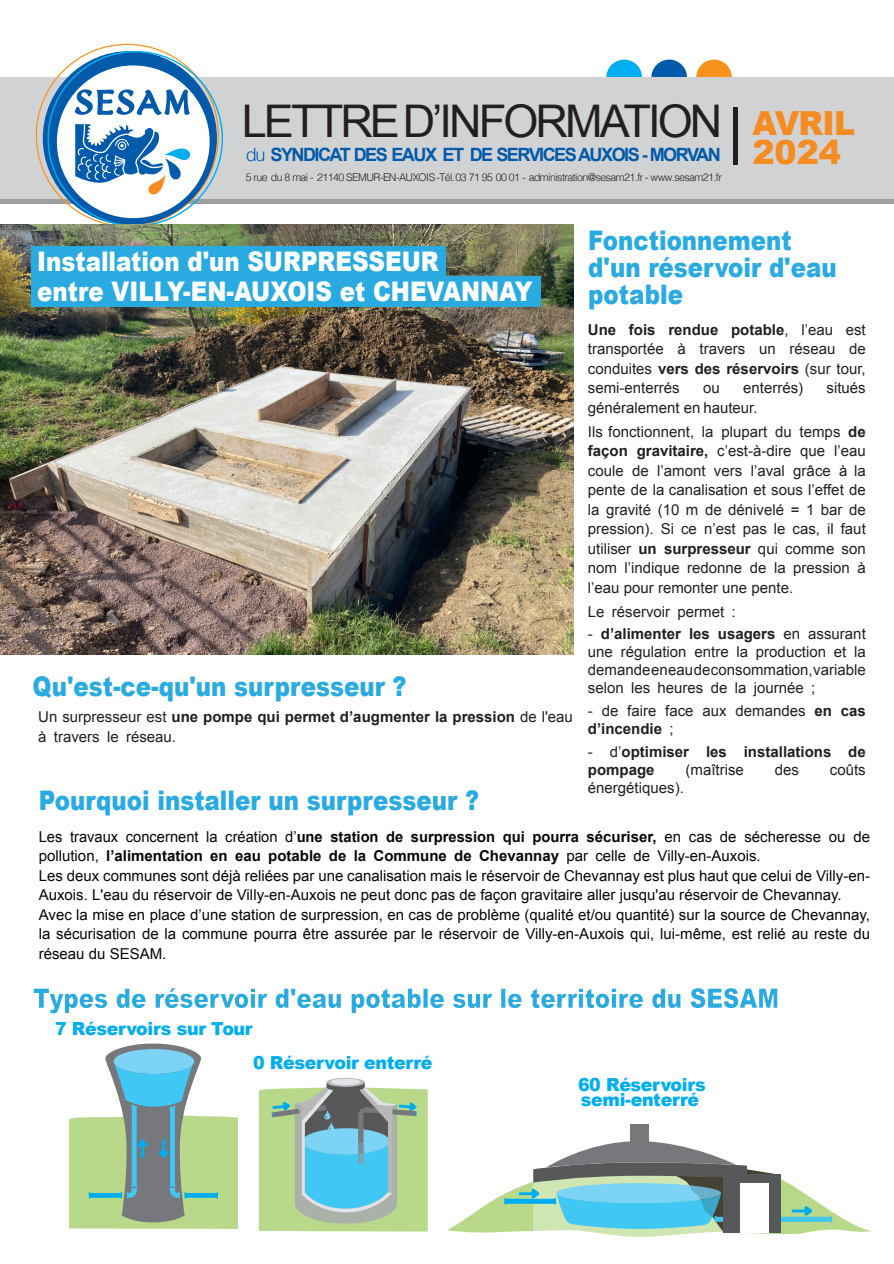
<style>
.page{position:relative;width:894px;height:1264px;background:#fff}
.page>*{position:absolute;margin:0;border:0;box-sizing:border-box;transform-origin:0 0}
.t1{font:45px "Arial";letter-spacing:-.065em;color:#231f20}
.t2{font:900 33.15px/29.8px "Arial";letter-spacing:-.02em;color:#f68b1f;scale:.95 1}
.t3{font:900 27px/27px "Arial";color:#29abe2;scale:.85 1}
.t4{font:900 27px/30px "Arial";color:#fff;scale:.85 1}
.t5{font:700 18.3px "Arial";letter-spacing:-.085em;color:#015aaa}
.t6{font:900 18px/15px "Arial";letter-spacing:-.02em;color:#00aeef}
.t7{font:15px/19.5px "Arial";color:#231f20}
.t8{font:15px/19.5px "Arial";color:#080704}
.t9{font:700 15px/18px "Arial";color:#231f20}
.t10{font:300 10.65px "Helvetica";letter-spacing:-.05em;color:#231f20}
.s1{font-family:"Helvetica";font-weight:300}
.s2{font-weight:700}
.s3{font-weight:400}
</style>
<div class="page">
<div style="left:651px;top:60px;width:35px;height:35px;background:#015aaa;border-radius:50%"></div>
<div style="left:606px;top:60px;width:35px;height:35px;background:#00aeef;border-radius:50%"></div>
<div style="left:696px;top:60px;width:35px;height:35px;background:#f7931d;border-radius:50%"></div>
<div style="left:1px;top:77px;width:892px;height:122px;background:#d1d2d4"></div>
<hr style="left:1px;top:199px;width:892px;height:4px;background:#9d9fa2">
<svg style="left:43px;top:51px;width:174px;height:174px;background:#0864b0"></svg>
<div style="left:57px;top:65px;width:152px;height:153px;background:#fff;border-radius:50%"></div>
<svg style="left:74px;top:88px;width:119px;height:109px"></svg>
<div style="left:733px;top:107px;width:5px;height:57px;background:#231f20"></div>
<img style="left:0;top:225px;width:573px;height:429px">
<div style="left:31px;top:247px;width:414px;height:30px;background:#29abe2"></div>
<div style="left:31px;top:277px;width:509px;height:30px;background:#29abe2"></div>
<svg style="left:69px;top:1043px;width:169px;height:185px"></svg>
<svg style="left:326px;top:1077px;width:38px;height:9px"></svg>
<div style="left:330px;top:1078px;width:30px;height:7px;background:#e2e2e9;border-radius:50%"></div>
<svg style="left:259px;top:1082px;width:168px;height:149px;background:#95c3aa"></svg>
<div style="left:630px;top:1124px;width:18px;height:19px;background:#76787b"></div>
<svg style="left:448px;top:1141px;width:423px;height:96px"></svg>
<h1 class="t1" style="left:242px;top:104px;width:482px">LETTRE D’INFORMATION</h1>
<p class="t5" style="left:246px;top:148px;width:476px"><span class="s1">du</span> SYNDICAT DES EAUX ET DE SERVICES AUXOIS - MORVAN</p>
<p class="t10" style="left:246px;top:174px;width:477px">5 rue du 8 mai - 21140 SEMUR-EN-AUXOIS - Tél. 03 71 95 00 01 - administration@sesam21.fr - www.sesam21.fr</p>
<h2 class="t2" style="left:752px;top:111px;width:109px">AVRIL<br>2024</h2>
<h3 class="t4" style="left:37px;top:249px;width:584px">Installation d'un SURPRESSEUR<br>entre VILLY-EN-AUXOIS et CHEVANNAY</h3>
<h3 class="t3" style="left:33px;top:675px;width:441px">Qu'est-ce-qu'un surpresseur ?</h3>
<p class="t7" style="left:38px;top:708px;width:536px">Un surpresseur est <span class="s2">une pompe qui permet d’augmenter la pression</span> de l'eau à travers le réseau.</p>
<h3 class="t3" style="left:588px;top:230px;width:293px">Fonctionnement d'un réservoir d'eau potable</h3>
<p class="t7" style="left:587px;top:321px;width:279px;text-align:justify"><span class="s2">Une fois rendue potable</span>, l’eau est transportée à travers un réseau de conduites <span class="s2">vers des réservoirs</span> (sur tour, semi-enterrés</p>
<p class="t7" style="left:702px;top:380px;width:18px">ou</p>
<p class="t7" style="left:743px;top:380px;width:62px">enterrés)</p>
<p class="t7" style="left:826px;top:380px;width:41px">situés</p>
<p class="t7" style="left:587px;top:397px;width:279px;line-height:24px">généralement en hauteur.<br>Ils fonctionnent, la plupart du temps <span class="s2">de</span></p>
<p class="t7" style="left:587px;top:443px;width:279px;text-align:justify"><span class="s2">façon gravitaire,</span> c’est-à-dire que l’eau coule de l’amont vers l’aval grâce à la pente de la canalisation et sous l’effet de la gravité (10 m de dénivelé = 1 bar de pression). Si ce n’est pas le cas, il faut utiliser <span class="s2">un surpresseur</span> qui comme son nom l’indique redonne de la pression à l’eau pour remonter une pente.</p>
<p class="t7" style="left:587px;top:603px;width:149px">Le réservoir permet :</p>
<p class="t7" style="left:587px;top:626px;width:279px;line-height:18px;text-align:justify">- <span class="s2">d’alimenter les usagers</span> en assurant une régulation entre la production et la demande en eau de consommation, variable selon les heures de la journée ;</p>
<p class="t7" style="left:587px;top:703px;width:279px;line-height:18px">- de faire face aux demandes <span class="s2">en cas d’incendie</span> ;</p>
<p class="t9" style="left:587px;top:743px;width:279px"><span class="s3">- d’</span>optimiser les installations de pompage</p>
<p class="t7" style="left:685px;top:760px;width:60px">(maîtrise</p>
<p class="t7" style="left:774px;top:760px;width:26px">des</p>
<p class="t7" style="left:829px;top:760px;width:37px">coûts</p>
<p class="t7" style="left:587px;top:778px;width:97px">énergétiques).</p>
<h3 class="t3" style="left:39px;top:789px;width:519px">Pourquoi installer un surpresseur ?</h3>
<p class="t8" style="left:39px;top:827px;width:832px">Les travaux concernent la création d’<span class="s2">une station de surpression qui pourra sécuriser,</span> en cas de sécheresse ou de pollution, <span class="s2">l’alimentation en eau potable de la Commune de Chevannay</span> par celle de Villy-en-Auxois.<br>Les deux communes sont déjà reliées par une canalisation mais le réservoir de Chevannay est plus haut que celui de Villy-en-Auxois. L'eau du réservoir de Villy-en-Auxois ne peut donc pas de façon gravitaire aller jusqu'au réservoir de Chevannay.<br>Avec la mise en place d’une station de surpression, en cas de problème (qualité et/ou quantité) sur la source de Chevannay, la sécurisation de la commune pourra être assurée par le réservoir de Villy-en-Auxois qui, lui-même, est relié au reste du réseau du SESAM.</p>
<h3 class="t3" style="left:33px;top:987px;width:878px">Types de réservoir d'eau potable sur le territoire du SESAM</h3>
<p class="t6" style="left:55px;top:1023px;width:199px">7 Réservoirs sur Tour</p>
<p class="t6" style="left:253px;top:1057px;width:181px">0 Réservoir enterré</p>
<p class="t6" style="left:578px;top:1079px;width:129px">60 Réservoirs semi-enterré</p>
</div>
